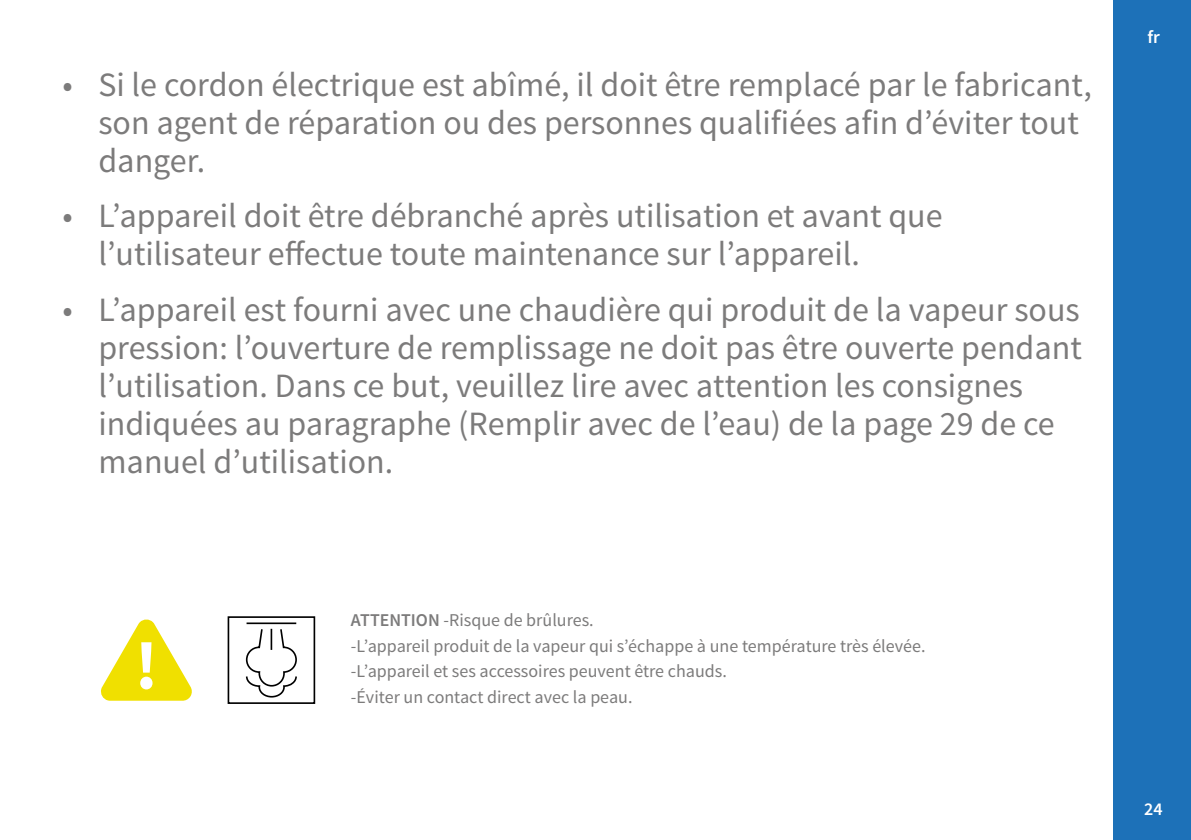
<style>
.page{position:relative;width:1191px;height:840px;background:#fff}
.page>*{position:absolute;margin:0;border:0;box-sizing:border-box;transform-origin:0 0}
.t1{font:34px/38px "Source Sans Pro";color:#7c7b7b}
.t2{font:18px/25.4px "Source Sans Pro";color:#7c7b7b}
.t3{font:600 18px "Source Sans Pro";color:#fff}
.s1{font-weight:600}
</style>
<div class="page">
<svg style="left:101px;top:619px;width:91px;height:81px"></svg>
<svg style="left:245px;top:628px;width:52px;height:70px"></svg>
<hr style="left:246px;top:622px;width:50px;height:1px;background:#000">
<div style="left:228px;top:616px;width:87px;height:87px;border:2px solid #000"></div>
<hr style="left:270px;top:628px;width:2px;height:21px;background:#000">
<div style="left:1113px;top:0;width:78px;height:839px;background:#1d71b8"></div>
<p class="t1" style="left:98px;top:66px;width:995px;text-indent:-36px">• Si le cordon électrique est abîmé, il doit être remplacé par le fabricant, son agent de réparation ou des personnes qualifiées afin d’éviter tout danger.</p>
<p class="t1" style="left:98px;top:197px;width:845px;text-indent:-36px">• L’appareil doit être débranché après utilisation et avant que l’utilisateur effectue toute maintenance sur l’appareil.</p>
<p class="t1" style="left:98px;top:290px;width:985px;text-indent:-36px">• L’appareil est fourni avec une chaudière qui produit de la vapeur sous pression: l’ouverture de remplissage ne doit pas être ouverte pendant l’utilisation. Dans ce but, veuillez lire avec attention les consignes indiquées au paragraphe (Remplir avec de l’eau) de la page 29 de ce manuel d’utilisation.</p>
<p class="t3" style="left:1147px;top:26px;width:14px">fr</p>
<p class="t2" style="left:351px;top:607px;width:576px"><span class="s1">ATTENTION</span> -Risque de brûlures.<br>-L’appareil produit de la vapeur qui s’échappe à une température très élevée. -L’appareil et ses accessoires peuvent être chauds.<br>-Éviter un contact direct avec la peau.</p>
<p class="t3" style="left:1144px;top:797px;width:20px">24</p>
</div>
